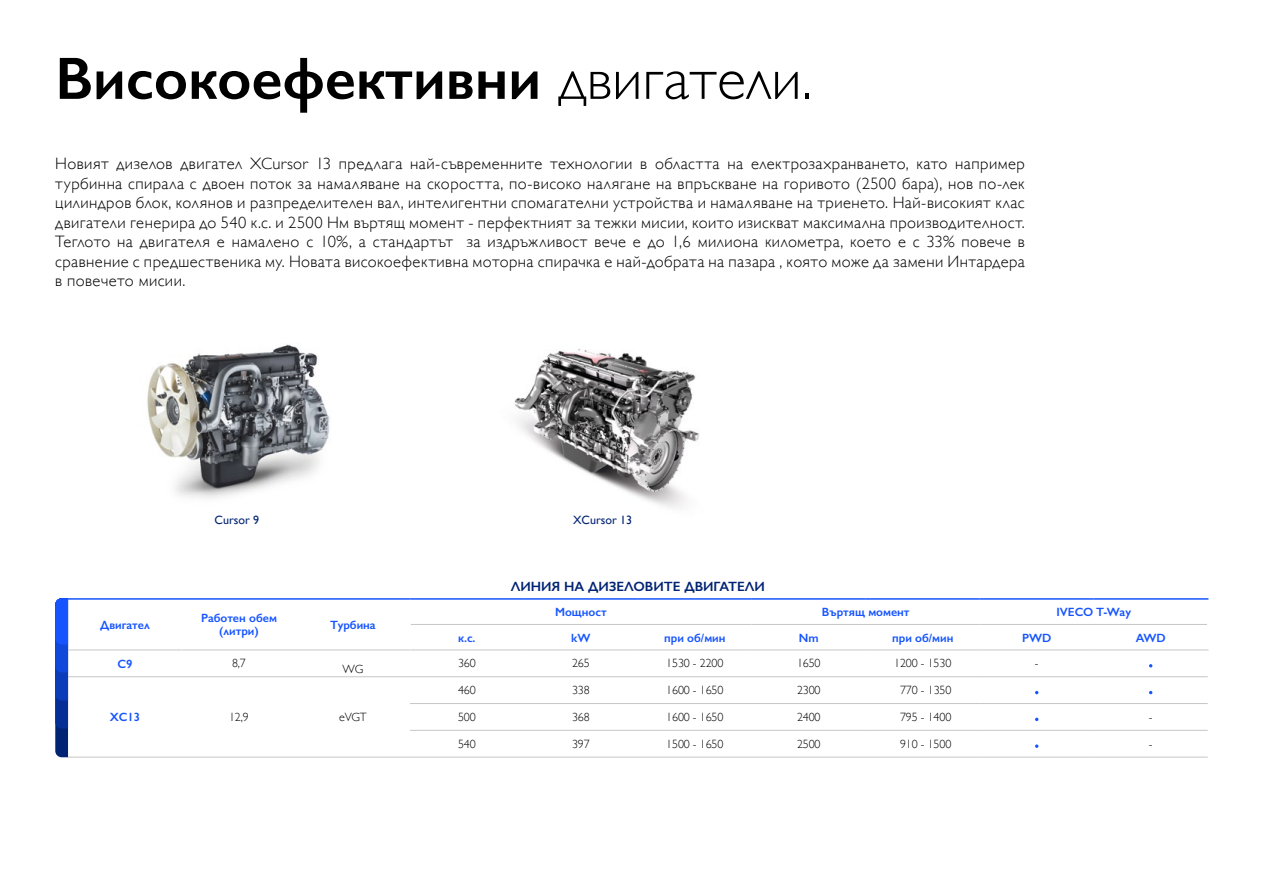
<style>
.page{position:relative;width:1263px;height:893px;background:#fff}
.page>*{position:absolute;margin:0;border:0;box-sizing:border-box;transform-origin:0 0}
.t1{font:600 60px "Gill Sans";color:#000}
.t2{font:300 16.5px/19.5px "Gill Sans";letter-spacing:.025em;color:#000;text-align:justify}
.t3{font:600 13.5px "Gill Sans";color:#002373}
.t4{font:300 12px "Gill Sans";letter-spacing:-.01em;color:#000}
.t5{font:600 12px/12.8px "Gill Sans";color:#1554ff;text-align:center}
.t6{font:12px "Gill Sans";color:#002373}
.s1{font-weight:300}
</style>
<div class="page">
<img style="left:514px;top:349px;width:185px;height:159px">
<img style="left:147px;top:344px;width:183px;height:155px">
<svg style="left:55px;top:598px;width:13px;height:159px;background:#0e40c0"></svg>
<hr style="left:68px;top:757px;width:114px;height:1px;background:#c6c6c6">
<hr style="left:182px;top:757px;width:114px;height:1px;background:#c6c6c6">
<hr style="left:296px;top:757px;width:114px;height:1px;background:#c6c6c6">
<hr style="left:410px;top:650px;width:114px;height:1px;background:#c6c6c6">
<hr style="left:524px;top:650px;width:114px;height:1px;background:#c6c6c6">
<hr style="left:182px;top:676px;width:114px;height:1px;background:#c6c6c6">
<hr style="left:410px;top:676px;width:114px;height:1px;background:#c6c6c6">
<hr style="left:524px;top:676px;width:114px;height:1px;background:#c6c6c6">
<hr style="left:410px;top:703px;width:114px;height:1px;background:#c6c6c6">
<hr style="left:524px;top:703px;width:114px;height:1px;background:#c6c6c6">
<hr style="left:410px;top:730px;width:114px;height:1px;background:#c6c6c6">
<hr style="left:524px;top:730px;width:114px;height:1px;background:#c6c6c6">
<hr style="left:410px;top:757px;width:114px;height:1px;background:#c6c6c6">
<hr style="left:524px;top:757px;width:114px;height:1px;background:#c6c6c6">
<hr style="left:411px;top:624px;width:113px;height:1px;background:#c6c6c6">
<hr style="left:524px;top:624px;width:114px;height:1px;background:#c6c6c6">
<hr style="left:638px;top:624px;width:114px;height:1px;background:#c6c6c6">
<hr style="left:752px;top:624px;width:114px;height:1px;background:#c6c6c6">
<hr style="left:866px;top:624px;width:114px;height:1px;background:#c6c6c6">
<hr style="left:980px;top:624px;width:114px;height:1px;background:#c6c6c6">
<hr style="left:1094px;top:624px;width:113px;height:1px;background:#c6c6c6">
<hr style="left:68px;top:676px;width:114px;height:1px;background:#c6c6c6">
<hr style="left:68px;top:650px;width:114px;height:1px;background:#c6c6c6">
<hr style="left:182px;top:650px;width:114px;height:1px;background:#c6c6c6">
<hr style="left:638px;top:650px;width:114px;height:1px;background:#c6c6c6">
<hr style="left:752px;top:650px;width:114px;height:1px;background:#c6c6c6">
<hr style="left:866px;top:650px;width:114px;height:1px;background:#c6c6c6">
<hr style="left:980px;top:650px;width:114px;height:1px;background:#c6c6c6">
<hr style="left:980px;top:730px;width:114px;height:1px;background:#c6c6c6">
<hr style="left:1094px;top:650px;width:114px;height:1px;background:#c6c6c6">
<hr style="left:1094px;top:730px;width:114px;height:1px;background:#c6c6c6">
<hr style="left:980px;top:757px;width:114px;height:1px;background:#c6c6c6">
<hr style="left:1094px;top:757px;width:114px;height:1px;background:#c6c6c6">
<hr style="left:638px;top:676px;width:114px;height:1px;background:#c6c6c6">
<hr style="left:752px;top:676px;width:114px;height:1px;background:#c6c6c6">
<hr style="left:866px;top:676px;width:114px;height:1px;background:#c6c6c6">
<hr style="left:296px;top:676px;width:114px;height:1px;background:#c6c6c6">
<hr style="left:980px;top:676px;width:114px;height:1px;background:#c6c6c6">
<hr style="left:980px;top:703px;width:114px;height:1px;background:#c6c6c6">
<hr style="left:1094px;top:676px;width:114px;height:1px;background:#c6c6c6">
<hr style="left:1094px;top:703px;width:114px;height:1px;background:#c6c6c6">
<hr style="left:638px;top:703px;width:114px;height:1px;background:#c6c6c6">
<hr style="left:752px;top:703px;width:114px;height:1px;background:#c6c6c6">
<hr style="left:866px;top:703px;width:114px;height:1px;background:#c6c6c6">
<hr style="left:638px;top:730px;width:114px;height:1px;background:#c6c6c6">
<hr style="left:638px;top:757px;width:114px;height:1px;background:#c6c6c6">
<hr style="left:752px;top:730px;width:114px;height:1px;background:#c6c6c6">
<hr style="left:752px;top:757px;width:114px;height:1px;background:#c6c6c6">
<hr style="left:866px;top:730px;width:114px;height:1px;background:#c6c6c6">
<hr style="left:866px;top:757px;width:114px;height:1px;background:#c6c6c6">
<hr style="left:68px;top:598px;width:114px;height:2px;background:#1554ff">
<hr style="left:182px;top:598px;width:114px;height:2px;background:#1554ff">
<hr style="left:410px;top:598px;width:114px;height:2px;background:#1554ff">
<hr style="left:524px;top:598px;width:114px;height:2px;background:#1554ff">
<hr style="left:638px;top:598px;width:114px;height:2px;background:#1554ff">
<hr style="left:752px;top:598px;width:114px;height:2px;background:#1554ff">
<hr style="left:866px;top:598px;width:114px;height:2px;background:#1554ff">
<hr style="left:980px;top:598px;width:114px;height:2px;background:#1554ff">
<hr style="left:1094px;top:598px;width:114px;height:2px;background:#1554ff">
<hr style="left:296px;top:650px;width:114px;height:1px;background:#c6c6c6">
<hr style="left:296px;top:598px;width:114px;height:2px;background:#1554ff">
<svg style="left:1035px;top:744px;width:3px;height:4px"></svg>
<h1 class="t1" style="left:55px;top:42px;width:758px">Високоефективни <span class="s1">двигатели.</span></h1>
<p class="t2" style="left:55px;top:153px;width:971px">Новият дизелов двигател XСursor 13 предлага най-съвременните технологии в областта на електрозахранването, като например турбинна спирала с двоен поток за намаляване на скоростта, по-високо налягане на впръскване на горивото (2500 бара), нов по-лек цилиндров блок, колянов и разпределителен вал, интелигентни спомагателни устройства и намаляване на триенето. Най-високият клас двигатели генерира до 540 к.с. и 2500 Нм въртящ момент - перфектният за тежки мисии, които изискват максимална производителност.<br>Теглото на двигателя е намалено с 10%, а стандартът за издръжливост вече е до 1,6 милиона километра, което е с 33% повече в сравнение с предшественика му. Новата високоефективна моторна спирачка е най-добрата на пазара , която може да замени Интардера в повечето мисии.</p>
<p class="t6" style="left:215px;top:513px;width:46px">Cursor 9</p>
<p class="t6" style="left:573px;top:513px;width:61px">XCursor 13</p>
<p class="t5" style="left:100px;top:618px;width:51px">Двигател</p>
<p class="t5" style="left:201px;top:612px;width:77px">Работен обем (литри)</p>
<p class="t5" style="left:330px;top:618px;width:47px">Турбина</p>
<p class="t5" style="left:118px;top:659px;width:17px">C9</p>
<p class="t4" style="left:232px;top:654px;width:15px">8,7</p>
<p class="t4" style="left:342px;top:660px;width:22px">WG</p>
<p class="t5" style="left:110px;top:712px;width:32px">XC13</p>
<p class="t4" style="left:229px;top:708px;width:21px">12,9</p>
<p class="t4" style="left:339px;top:708px;width:29px">eVGT</p>
<p class="t3" style="left:511px;top:578px;width:256px">ЛИНИЯ НА ДИЗЕЛОВИТЕ ДВИГАТЕЛИ</p>
<p class="t5" style="left:555px;top:605px;width:53px">Мощност</p>
<p class="t5" style="left:822px;top:605px;width:89px">Въртящ момент</p>
<p class="t5" style="left:1056px;top:605px;width:76px">IVECO T-Way</p>
<p class="t5" style="left:458px;top:631px;width:19px">к.с.</p>
<p class="t5" style="left:571px;top:632px;width:21px">kW</p>
<p class="t5" style="left:664px;top:631px;width:63px">при об/мин</p>
<p class="t5" style="left:799px;top:632px;width:21px">Nm</p>
<p class="t5" style="left:892px;top:631px;width:63px">при об/мин</p>
<p class="t5" style="left:1022px;top:632px;width:31px">PWD</p>
<p class="t5" style="left:1136px;top:632px;width:32px">AWD</p>
<p class="t4" style="left:458px;top:654px;width:19px">360</p>
<p class="t4" style="left:572px;top:654px;width:19px">265</p>
<p class="t4" style="left:666px;top:654px;width:59px">1530 - 2200</p>
<p class="t4" style="left:797px;top:654px;width:25px">1650</p>
<p class="t4" style="left:894px;top:654px;width:59px">1200 - 1530</p>
<p class="t4" style="left:1035px;top:654px;width:5px">-</p>
<p class="t4" style="left:458px;top:681px;width:19px">460</p>
<p class="t4" style="left:572px;top:681px;width:19px">338</p>
<p class="t4" style="left:666px;top:681px;width:59px">1600 - 1650</p>
<p class="t4" style="left:797px;top:681px;width:25px">2300</p>
<p class="t4" style="left:900px;top:681px;width:53px">770 - 1350</p>
<p class="t4" style="left:458px;top:708px;width:19px">500</p>
<p class="t4" style="left:572px;top:708px;width:19px">368</p>
<p class="t4" style="left:666px;top:708px;width:59px">1600 - 1650</p>
<p class="t4" style="left:797px;top:708px;width:25px">2400</p>
<p class="t4" style="left:900px;top:708px;width:53px">795 - 1400</p>
<p class="t4" style="left:1149px;top:708px;width:5px">-</p>
<p class="t4" style="left:458px;top:734px;width:19px">540</p>
<p class="t4" style="left:572px;top:734px;width:19px">397</p>
<p class="t4" style="left:666px;top:734px;width:59px">1500 - 1650</p>
<p class="t4" style="left:797px;top:734px;width:25px">2500</p>
<p class="t4" style="left:900px;top:734px;width:53px">910 - 1500</p>
<p class="t4" style="left:1149px;top:734px;width:5px">-</p>
</div>
